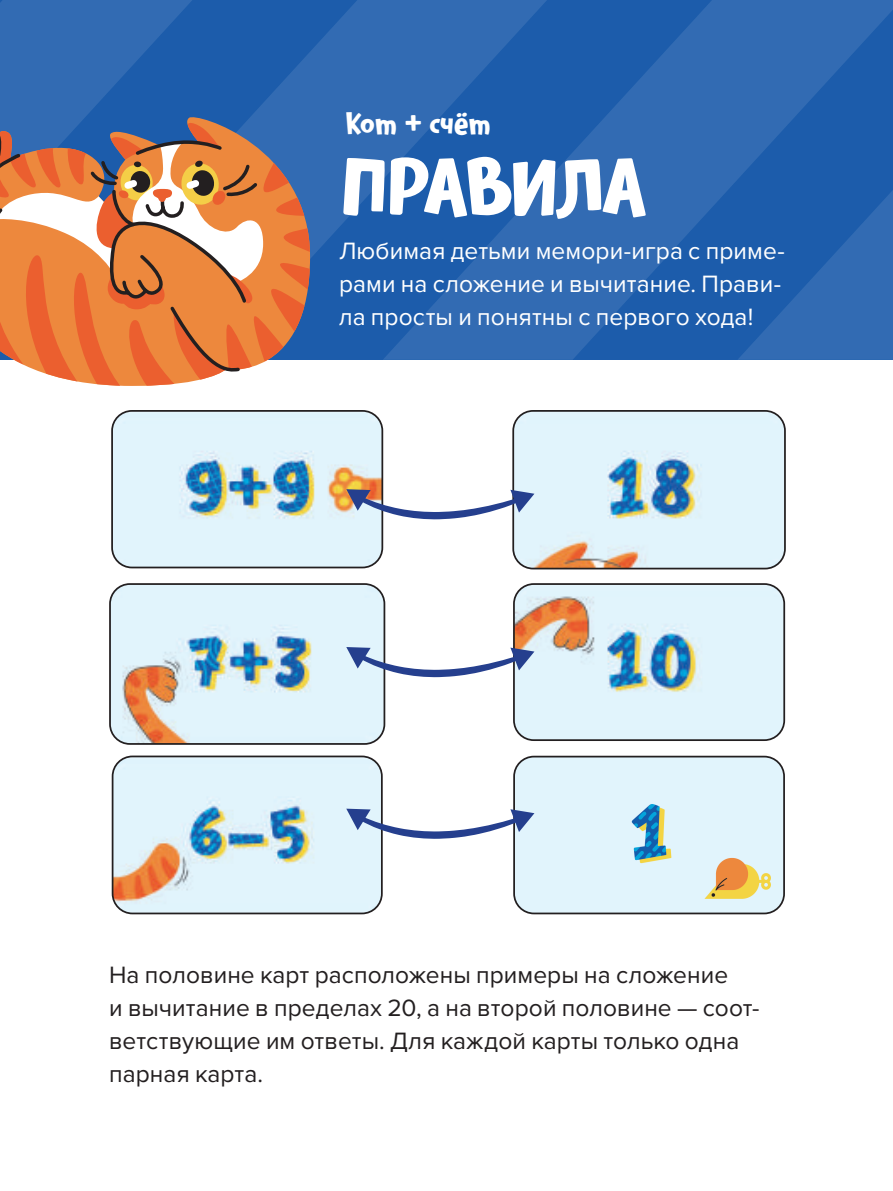
<style>
.page{position:relative;width:893px;height:1191px;background:#fff}
.page>*{position:absolute;margin:0;border:0;box-sizing:border-box;transform-origin:0 0}
.t1{font:700 84px "Umnik";letter-spacing:-.055em;color:#fff}
.t2{font:700 31.5px "Umnik";letter-spacing:-.03em;color:#fff}
.t3{font:24.5px/32.9px "Proxima Nova";letter-spacing:.005em;color:#231f20}
.t4{font:24.5px/32.9px "Proxima Nova";letter-spacing:.005em;color:#fff}
</style>
<div class="page">
<svg style="left:263px;top:0;width:630px;height:202px;background:#2864af"></svg>
<svg style="left:310px;top:202px;width:583px;height:158px;background:#2663ae"></svg>
<div style="left:263px;top:112px;width:47px;height:44px;background:#326bb3"></div>
<svg style="left:41px;top:156px;width:269px;height:230px"></svg>
<svg style="left:0;top:309px;width:242px;height:63px;background:#e77a3c"></svg>
<svg style="left:0;top:0;width:263px;height:309px;background:#8b7d84"></svg>
<img style="left:515px;top:413px;width:268px;height:155px">
<div style="left:512px;top:410px;width:274px;height:159px;border:2px solid #231f20;border-radius:20px"></div>
<img style="left:516px;top:758px;width:266px;height:155px">
<div style="left:513px;top:755px;width:272px;height:159px;border:2px solid #231f20;border-radius:20px"></div>
<img style="left:516px;top:586px;width:266px;height:152px">
<div style="left:513px;top:583px;width:272px;height:158px;border:2px solid #231f20;border-radius:20px"></div>
<img style="left:114px;top:413px;width:268px;height:154px">
<div style="left:111px;top:410px;width:272px;height:158px;border:2px solid #231f20;border-radius:20px"></div>
<img style="left:113px;top:758px;width:267px;height:155px">
<div style="left:112px;top:755px;width:271px;height:159px;border:2px solid #231f20;border-radius:20px"></div>
<img style="left:112px;top:586px;width:272px;height:156px">
<div style="left:109px;top:583px;width:276px;height:162px;border:2px solid #231f20;border-radius:20px"></div>
<svg style="left:346px;top:489px;width:188px;height:30px"></svg>
<svg style="left:346px;top:647px;width:188px;height:30px"></svg>
<svg style="left:346px;top:808px;width:188px;height:31px"></svg>
<p class="t2" style="left:345px;top:108px;width:148px">Кот + счёт</p>
<h1 class="t1" style="left:339px;top:144px;width:309px">ПРАВИЛА</h1>
<p class="t4" style="left:339px;top:234px;width:447px">Любимая детьми мемори-игра с приме&shy;рами на сложение и вычитание. Прави&shy;ла просты и понятны с первого хода!</p>
<p class="t3" style="left:109px;top:958px;width:652px">На половине карт расположены примеры на сложение<br>и вычитание в пределах 20, а на второй половине — соот&shy;ветствующие им ответы. Для каждой карты только одна парная карта.</p>
</div>
